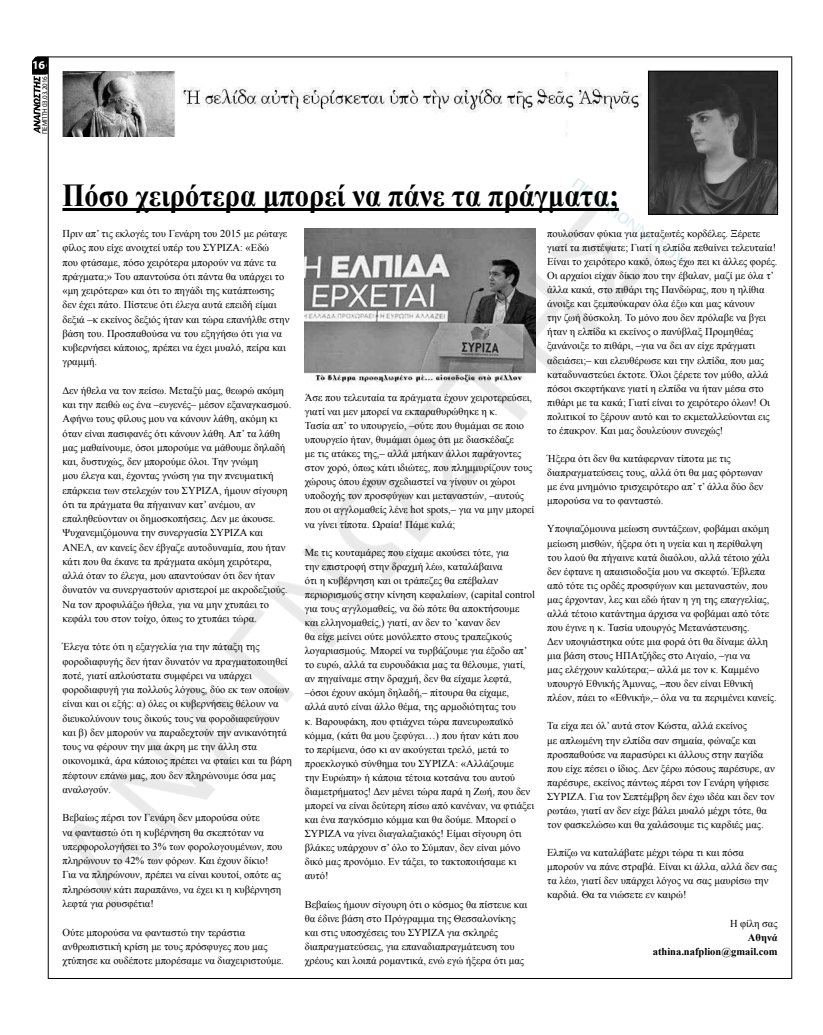
<style>
.page{position:relative;width:823px;height:1035px;background:#fff}
.page>*{position:absolute;margin:0;border:0;box-sizing:border-box;transform-origin:0 0}
.t1{font:700 32px "Times New Roman";color:#000;scale:.89 1}
.t2{font:700 12px "Myriad Pro";color:#fff}
.t3{font:10.5px/14.1px "Times New Roman";color:#000}
.t4{font:700 10.5px/14.1px "Times New Roman";color:#000;text-align:right}
.t5{font:7px "Myriad Pro";letter-spacing:-.01em;color:#000}
</style>
<div class="page">
<hr style="left:48px;top:57px;width:743px;height:1px;background:#000">
<hr style="left:48px;top:978px;width:743px;height:1px;background:#000">
<hr style="left:791px;top:56px;width:1px;height:923px;background:#000">
<svg style="left:32px;top:57px;width:3px;height:74px"></svg>
<img style="left:35px;top:56px;width:743px;height:923px">
<p class="t2" style="left:32px;top:57px;width:16px">1616</p>
<p class="t5" style="left:40px;top:134px;width:59px;rotate:-90deg">ΠΕΜΠΤΗ 03.03.2016</p>
<h1 class="t1" style="left:62px;top:173px;width:626px">Πόσο χειρότερα μπορεί να πάνε τα πράγματα;</h1>
<p class="t3" style="left:62px;top:226px;width:228px">Πριν απ’ τις εκλογές του Γενάρη του 2015 με ρώταγε φίλος που είχε ανοιχτεί υπέρ του ΣΥΡΙΖΑ: «Εδώ<br>που φτάσαμε, πόσο χειρότερα μπορούν να πάνε τα πράγματα;» Του απαντούσα ότι πάντα θα υπάρχει το «μη χειρότερα» και ότι το πηγάδι της κατάπτωσης δεν έχει πάτο. Πίστευε ότι έλεγα αυτά επειδή είμαι δεξιά –κ εκείνος δεξιός ήταν και τώρα επανήλθε στην βάση του. Προσπαθούσα να του εξηγήσω ότι για να κυβερνήσει κάποιος, πρέπει να έχει μυαλό, πείρα και γραμμή.</p>
<p class="t3" style="left:62px;top:383px;width:230px">Δεν ήθελα να τον πείσω. Μεταξύ μας, θεωρώ ακόμη και την πειθώ ως ένα –ευγενές– μέσον εξαναγκασμού.<br>Αφήνω τους φίλους μου να κάνουν λάθη, ακόμη κι όταν είναι πασιφανές ότι κάνουν λάθη. Απ’ τα λάθη μας μαθαίνουμε, όσοι μπορούμε να μάθουμε δηλαδή και, δυστυχώς, δεν μπορούμε όλοι. Την γνώμη<br>μου έλεγα και, έχοντας γνώση για την πνευματική επάρκεια των στελεχών του ΣΥΡΙΖΑ, ήμουν σίγουρη ότι τα πράγματα θα πήγαιναν κατ’ ανέμου, αν επαληθεύονταν οι δημοσκοπήσεις. Δεν με άκουσε.<br>Ψυχανεμιζόμουνα την συνεργασία ΣΥΡΙΖΑ και ΑΝΕΛ, αν κανείς δεν έβγαζε αυτοδυναμία, που ήταν κάτι που θα έκανε τα πράγματα ακόμη χειρότερα, αλλά όταν το έλεγα, μου απαντούσαν ότι δεν ήταν δυνατόν να συνεργαστούν αριστεροί με ακροδεξιούς.<br>Να τον προφυλάξω ήθελα, για να μην χτυπάει το κεφάλι του στον τοίχο, όπως το χτυπάει τώρα.</p>
<p class="t3" style="left:62px;top:639px;width:231px">Έλεγα τότε ότι η εξαγγελία για την πάταξη της φοροδιαφυγής δεν ήταν δυνατόν να πραγματοποιηθεί ποτέ, γιατί απλούστατα συμφέρει να υπάρχει φοροδιαφυγή για πολλούς λόγους, δύο εκ των οποίων είναι και οι εξής: α) όλες οι κυβερνήσεις θέλουν να διευκολύνουν τους δικούς τους να φοροδιαφεύγουν και β) δεν μπορούν να παραδεχτούν την ανικανότητά τους να φέρουν την μια άκρη με την άλλη στα οικονομικά, άρα κάποιος πρέπει να φταίει και τα βάρη πέφτουν επάνω μας, που δεν πληρώνουμε όσα μας αναλογούν.</p>
<p class="t3" style="left:62px;top:810px;width:221px">Βεβαίως πέρσι τον Γενάρη δεν μπορούσα ούτε<br>να φανταστώ ότι η κυβέρνηση θα σκεπτόταν να υπερφορολογήσει το 3% των φορολογουμένων, που πληρώνουν το 42% των φόρων. Και έχουν δίκιο!<br>Για να πληρώνουν, πρέπει να είναι κουτοί, οπότε ας πληρώσουν κάτι παραπάνω, να έχει κι η κυβέρνηση λεφτά για ρουσφέτια!</p>
<p class="t3" style="left:62px;top:924px;width:223px">Ούτε μπορούσα να φανταστώ την τεράστια ανθρωπιστική κρίση με τους πρόσφυγες που μας χτύπησε κα ουδέποτε μπορέσαμε να διαχειριστούμε.</p>
<p class="t3" style="left:547px;top:226px;width:232px">πουλούσαν φύκια για μεταξωτές κορδέλες. Ξέρετε γιατί τα πιστέψατε; Γιατί η ελπίδα πεθαίνει τελευταία!<br>Είναι το χειρότερο κακό, όπως έχω πει κι άλλες φορές.<br>Οι αρχαίοι είχαν δίκιο που την έβαλαν, μαζί με όλα τ’ άλλα κακά, στο πιθάρι της Πανδώρας, που η ηλίθια άνοιξε και ξεμπούκαραν όλα έξω και μας κάνουν<br>την ζωή δύσκολη. Το μόνο που δεν πρόλαβε να βγει ήταν η ελπίδα κι εκείνος ο πανύβλαξ Προμηθέας ξανάνοιξε το πιθάρι, –για να δει αν είχε πράγματι αδειάσει;– και ελευθέρωσε και την ελπίδα, που μας καταδυναστεύει έκτοτε. Όλοι ξέρετε τον μύθο, αλλά πόσοι σκεφτήκανε γιατί η ελπίδα να ήταν μέσα στο πιθάρι με τα κακά; Γιατί είναι το χειρότερο όλων! Οι πολιτικοί το ξέρουν αυτό και το εκμεταλλεύονται εις το έπακρον. Και μας δουλεύουν συνεχώς!</p>
<p class="t3" style="left:547px;top:451px;width:217px">Ήξερα ότι δεν θα κατάφερναν τίποτα με τις διαπραγματεύσεις τους, αλλά ότι θα μας φόρτωναν με ένα μνημόνιο τρισχειρότερο απ’ τ’ άλλα δύο δεν μπορούσα να το φανταστώ.</p>
<p class="t3" style="left:547px;top:522px;width:231px">Υποψιαζόμουνα μείωση συντάξεων, φοβάμαι ακόμη μείωση μισθών, ήξερα ότι η υγεία και η περίθαλψη του λαού θα πήγαινε κατά διαόλου, αλλά τέτοιο χάλι δεν έφτανε η απαισιοδοξία μου να σκεφτώ. Έβλεπα από τότε τις ορδές προσφύγων και μεταναστών, που μας έρχονταν, λες και εδώ ήταν η γη της επαγγελίας, αλλά τέτοιο κατάντημα άρχισα να φοβάμαι από τότε που έγινε η κ. Τασία υπουργός Μετανάστευσης.<br>Δεν υποψιάστηκα ούτε μια φορά ότι θα δίναμε άλλη μια βάση στους ΗΠΑτζήδες στο Αιγαίο, –για να<br>μας ελέγχουν καλύτερα;– αλλά με τον κ. Καμμένο υπουργό Εθνικής Άμυνας, –που δεν είναι Εθνική πλέον, πάει το «Εθνική»,– όλα να τα περιμένει κανείς.</p>
<p class="t3" style="left:547px;top:719px;width:229px">Τα είχα πει όλ’ αυτά στον Κώστα, αλλά εκείνος<br>με απλωμένη την ελπίδα σαν σημαία, φώναζε και προσπαθούσε να παρασύρει κι άλλους στην παγίδα που είχε πέσει ο ίδιος. Δεν ξέρω πόσους παρέσυρε, αν παρέσυρε, εκείνος πάντως πέρσι τον Γενάρη ψήφισε ΣΥΡΙΖΑ. Για τον Σεπτέμβρη δεν έχω ιδέα και δεν τον ρωτάω, γιατί αν δεν είχε βάλει μυαλό μέχρι τότε, θα τον φασκελώσω και θα χαλάσουμε τις καρδιές μας.</p>
<p class="t3" style="left:547px;top:845px;width:231px">Ελπίζω να καταλάβατε μέχρι τώρα τι και πόσα μπορούν να πάνε στραβά. Είναι κι άλλα, αλλά δεν σας τα λέω, γιατί δεν υπάρχει λόγος να σας μαυρίσω την καρδιά. Θα τα νιώσετε εν καιρώ!</p>
<p class="t3" style="left:729px;top:916px;width:49px">Η φίλη σας</p>
<p class="t4" style="left:652px;top:929px;width:126px">Αθηνά athina.nafplion@gmail.com</p>
<p class="t3" style="left:304px;top:390px;width:231px">Άσε που τελευταία τα πράγματα έχουν χειροτερεύσει, γιατί ναι μεν μπορεί να εκπαραθυρώθηκε η κ.<br>Τασία απ’ το υπουργείο, –ούτε που θυμάμαι σε ποιο υπουργείο ήταν, θυμάμαι όμως ότι με διασκέδαζε<br>με τις ατάκες της,– αλλά μπήκαν άλλοι παράγοντες στον χορό, όπως κάτι ιδιώτες, που πλημμυρίζουν τους χώρους όπου έχουν σχεδιαστεί να γίνουν οι χώροι υποδοχής τον προσφύγων και μεταναστών, –αυτούς που οι αγγλομαθείς λένε hot spots,– για να μην μπορεί να γίνει τίποτα. Ωραία! Πάμε καλά;</p>
<p class="t3" style="left:304px;top:545px;width:231px">Με τις κουταμάρες που είχαμε ακούσει τότε, για<br>την επιστροφή στην δραχμή λέω, καταλάβαινα<br>ότι η κυβέρνηση και οι τράπεζες θα επέβαλαν περιορισμούς στην κίνηση κεφαλαίων, (capital control για τους αγγλομαθείς, να δώ πότε θα αποκτήσουμε και ελληνομαθείς,) γιατί, αν δεν το ’καναν δεν<br>θα είχε μείνει ούτε μονόλεπτο στους τραπεζικούς λογαριασμούς. Μπορεί να τυρβάζουμε για έξοδο απ’ το ευρώ, αλλά τα ευρουδάκια μας τα θέλουμε, γιατί, αν πηγαίναμε στην δραχμή, δεν θα είχαμε λεφτά, –όσοι έχουν ακόμη δηλαδή,– πίτουρα θα είχαμε,<br>αλλά αυτό είναι άλλο θέμα, της αρμοδιότητας του<br>κ. Βαρουφάκη, που φτιάχνει τώρα πανευρωπαϊκό κόμμα, (κάτι θα μου ξεφύγει…) που ήταν κάτι που<br>το περίμενα, όσο κι αν ακούγεται τρελό, μετά το προεκλογικό σύνθημα του ΣΥΡΙΖΑ: «Αλλάζουμε<br>την Ευρώπη» ή κάποια τέτοια κοτσάνα του αυτού διαμετρήματος! Δεν μένει τώρα παρά η Ζωή, που δεν μπορεί να είναι δεύτερη πίσω από κανέναν, να φτιάξει και ένα παγκόσμιο κόμμα και θα δούμε. Μπορεί ο ΣΥΡΙΖΑ να γίνει διαγαλαξιακός! Είμαι σίγουρη ότι βλάκες υπάρχουν σ’ όλο το Σύμπαν, δεν είναι μόνο δικό μας προνόμιο. Εν τάξει, το τακτοποιήσαμε κι αυτό!</p>
<p class="t3" style="left:304px;top:897px;width:224px">Βεβαίως ήμουν σίγουρη ότι ο κόσμος θα πίστευε και θα έδινε βάση στο Πρόγραμμα της Θεσσαλονίκης και στις υποσχέσεις του ΣΥΡΙΖΑ για σκληρές διαπραγματεύσεις, για επαναδιαπραγμάτευση του χρέους και λοιπά ρομαντικά, ενώ εγώ ήξερα ότι μας</p>
</div>
